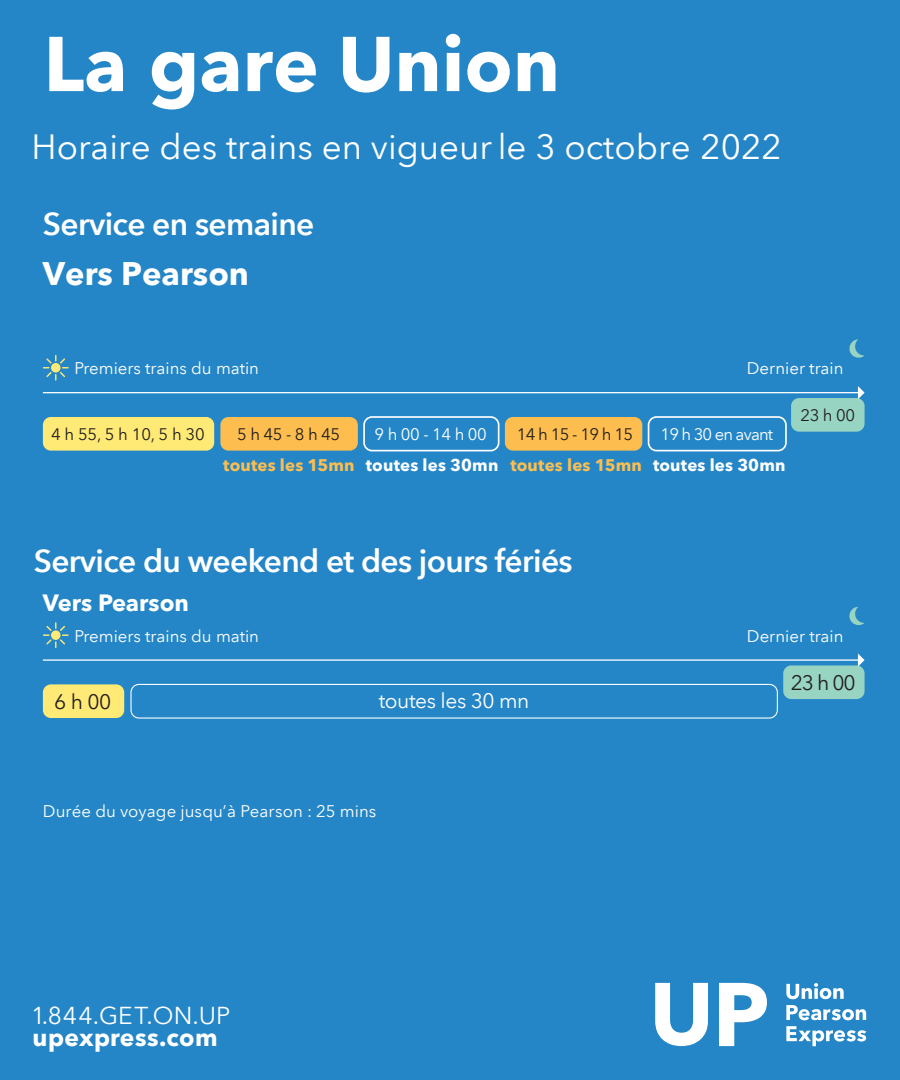
<style>
.page{position:relative;width:900px;height:1080px;background:#2486c7}
.page>*{position:absolute;margin:0;border:0;box-sizing:border-box;transform-origin:0 0}
.t1{font:700 76.75px "Avenir Next LT Pro";color:#fff}
.t2{font:35px "Avenir Next LT Pro";color:#fff}
.t3{font:700 32.75px "Avenir Next LT Pro";color:#fff}
.t4{font:600 31.75px "Avenir Next LT Pro";letter-spacing:-.02em;color:#fff}
.t5{font:24.5px "Avenir Next LT Pro";letter-spacing:.02em;color:#fff}
.t6{font:700 24.5px "Avenir Next LT Pro";letter-spacing:.02em;color:#fff}
.t7{font:700 23.5px "Avenir Next LT Pro";color:#fff}
.t8{font:21px "Avenir Next LT Pro";letter-spacing:-.02em;color:#fff}
.t9{font:21px "Avenir Next LT Pro";color:#231f20}
.t10{font:16.75px "Avenir Next LT Pro";color:#fff}
.t11{font:700 16.75px "Avenir Next LT Pro";letter-spacing:.01em;color:#fdbe4f}
.t12{font:16.75px "Avenir Next LT Pro";letter-spacing:-.02em;color:#231f20}
.t13{font:16.75px "Avenir Next LT Pro";letter-spacing:-.05em;color:#fff}
.s1{color:#fff}
</style>
<div class="page">
<svg style="left:849px;top:339px;width:16px;height:19px"></svg>
<div style="left:791px;top:398px;width:74px;height:34px;background:#98d4c2;border-radius:8px"></div>
<svg style="left:849px;top:607px;width:15px;height:18px"></svg>
<div style="left:783px;top:665px;width:82px;height:34px;background:#98d4c2;border-radius:8px"></div>
<svg style="left:43px;top:355px;width:26px;height:26px"></svg>
<div style="left:43px;top:417px;width:171px;height:34px;background:#ffea75;border-radius:8px"></div>
<div style="left:220px;top:417px;width:138px;height:34px;background:#fdbe4f;border-radius:8px"></div>
<div style="left:505px;top:417px;width:137px;height:34px;background:#fdbe4f;border-radius:8px"></div>
<div style="left:363px;top:416px;width:137px;height:35px;border:2px solid #fff;border-radius:8px"></div>
<div style="left:648px;top:416px;width:139px;height:35px;border:2px solid #fff;border-radius:8px"></div>
<hr style="left:43px;top:392px;width:820px;height:1px;background:#fff">
<svg style="left:858px;top:386px;width:7px;height:13px"></svg>
<svg style="left:43px;top:622px;width:26px;height:26px"></svg>
<div style="left:43px;top:684px;width:81px;height:34px;background:#ffea75;border-radius:8px"></div>
<div style="left:130px;top:684px;width:648px;height:35px;border:1px solid #fff;border-radius:8px"></div>
<hr style="left:43px;top:659px;width:820px;height:2px;background:#fff">
<svg style="left:858px;top:653px;width:7px;height:14px"></svg>
<svg style="left:655px;top:983px;width:53px;height:63px"></svg>
<svg style="left:719px;top:983px;width:48px;height:63px"></svg>
<svg style="left:786px;top:983px;width:58px;height:16px"></svg>
<svg style="left:786px;top:1005px;width:80px;height:15px"></svg>
<svg style="left:786px;top:1026px;width:80px;height:20px"></svg>
<h1 class="t1" style="left:44px;top:17px;width:518px">La gare Union</h1>
<h2 class="t2" style="left:32px;top:126px;width:752px">Horaire des trains en vigueur le 3 octobre 2022</h2>
<h3 class="t4" style="left:43px;top:204px;width:273px">Service en semaine</h3>
<h3 class="t3" style="left:43px;top:253px;width:208px">Vers Pearson</h3>
<p class="t10" style="left:74px;top:358px;width:186px">Premiers trains du matin</p>
<p class="t10" style="left:747px;top:358px;width:98px">Dernier train</p>
<p class="t12" style="left:800px;top:405px;width:56px">23 h 00</p>
<p class="t12" style="left:51px;top:424px;width:155px">4 h 55, 5 h 10, 5 h 30</p>
<p class="t12" style="left:237px;top:424px;width:105px">5 h 45 - 8 h 45</p>
<p class="t10" style="left:375px;top:424px;width:114px">9 h 00 - 14 h 00</p>
<p class="t12" style="left:517px;top:424px;width:118px">14 h 15 - 19 h 15</p>
<p class="t13" style="left:661px;top:424px;width:114px">19 h 30 en avant</p>
<p class="t11" style="left:223px;top:454px;width:564px">toutes les 15mn <span class="s1">toutes les 30mn</span> toutes les 15mn <span class="s1">toutes les 30mn</span></p>
<h3 class="t4" style="left:34px;top:542px;width:540px">Service du weekend et des jours fériés</h3>
<h3 class="t7" style="left:43px;top:589px;width:148px">Vers Pearson</h3>
<p class="t10" style="left:74px;top:626px;width:186px">Premiers trains du matin</p>
<p class="t10" style="left:747px;top:626px;width:98px">Dernier train</p>
<p class="t9" style="left:54px;top:689px;width:59px">6 h 00</p>
<p class="t8" style="left:379px;top:688px;width:152px">toutes les 30 mn</p>
<p class="t10" style="left:43px;top:801px;width:335px">Durée du voyage jusqu’à Pearson : 25 mins</p>
<h3 class="t5" style="left:31px;top:1000px;width:201px">1.844.GET.ON.UP</h3>
<h3 class="t6" style="left:33px;top:1023px;width:187px">upexpress.com</h3>
<p class="t9" style="left:791px;top:670px;width:67px">23 h 00</p>
</div>
